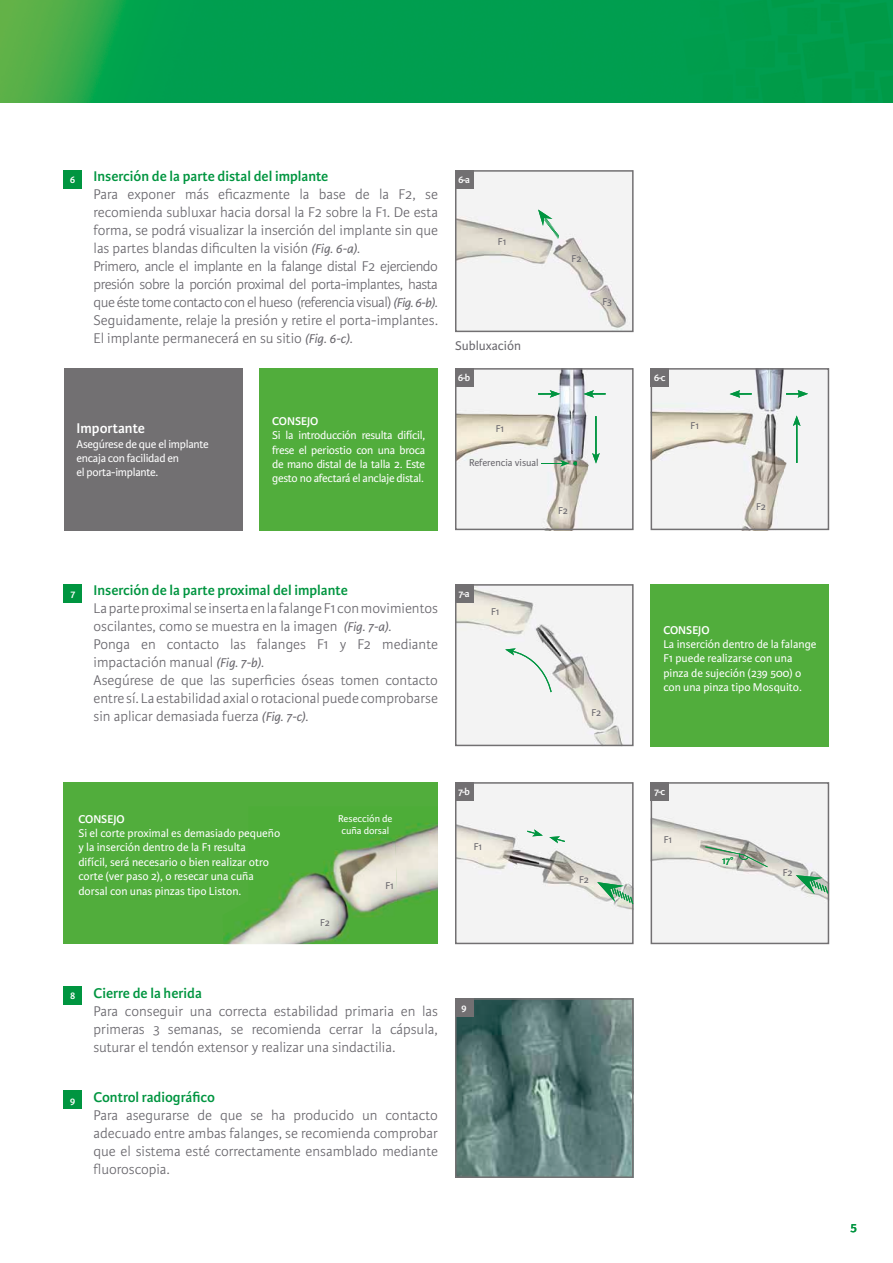
<style>
.page{position:relative;width:893px;height:1263px;background:#fff}
.page>*{position:absolute;margin:0;border:0;box-sizing:border-box;transform-origin:0 0}
.t1{font:300 15px/18px "Karmina Sans Basic";color:#68666c}
.t2{font:600 15px "Karmina Sans Basic";color:#009540}
.t3{font:600 15px "Karmina Sans Basic";color:#fff}
.t4{font:13.5px "Karmina Sans Basic";color:#68666c}
.t5{font:600 13.5px "Karmina Sans Basic";color:#009540}
.t6{font:12px/14.4px "Karmina Sans Basic";color:#fff}
.t7{font:12px/14.4px "Karmina Sans Basic";letter-spacing:-.02em;color:#fff}
.t8{font:600 12px "Karmina Sans Basic";color:#fff}
.t9{font:10.5px "Karmina Sans Basic";color:#68666c}
.t10{font:600 10.5px "Karmina Sans Basic";color:#fff}
.t11{font:10.5px/12.6px "Karmina Sans Basic";color:#fff;text-align:center}
.t12{font:10.5px "Karmina Sans Basic";color:#009540}
.s1{font-weight:400;font-style:italic;font-size:13.5px}
</style>
<div class="page">
<div style="left:64px;top:782px;width:374px;height:162px;background:#51ad3c"></div>
<img style="left:0;top:0;width:893px;height:102px">
<img style="left:223px;top:836px;width:171px;height:108px">
<img style="left:394px;top:823px;width:44px;height:81px">
<svg style="left:455px;top:998px;width:179px;height:180px;background:#5d7b78"></svg>
<div style="left:259px;top:368px;width:179px;height:162px;background:#51ad3c"></div>
<div style="left:64px;top:368px;width:178px;height:162px;background:#727072"></div>
<div style="left:64px;top:170px;width:18px;height:18px;background:#009540"></div>
<div style="left:64px;top:584px;width:18px;height:18px;background:#009540"></div>
<svg style="left:455px;top:368px;width:179px;height:162px"></svg>
<svg style="left:455px;top:170px;width:179px;height:162px"></svg>
<div style="left:455px;top:170px;width:18px;height:18px;background:#727072"></div>
<div style="left:455px;top:368px;width:18px;height:18px;background:#727072"></div>
<svg style="left:455px;top:782px;width:179px;height:162px"></svg>
<svg style="left:651px;top:782px;width:178px;height:162px"></svg>
<svg style="left:455px;top:584px;width:179px;height:162px"></svg>
<div style="left:651px;top:584px;width:178px;height:162px;background:#51ad3c"></div>
<div style="left:64px;top:986px;width:18px;height:18px;background:#009540"></div>
<div style="left:64px;top:1091px;width:18px;height:18px;background:#009540"></div>
<div style="left:455px;top:584px;width:18px;height:18px;background:#727072"></div>
<div style="left:455px;top:782px;width:18px;height:18px;background:#727072"></div>
<div style="left:455px;top:998px;width:18px;height:18px;background:#727072"></div>
<div style="left:651px;top:782px;width:18px;height:18px;background:#727072"></div>
<svg style="left:651px;top:368px;width:178px;height:162px"></svg>
<p class="t10" style="left:70px;top:174px;width:7px">6</p>
<p class="t2" style="left:94px;top:168px;width:236px">Inserción de la parte distal del implante</p>
<p class="t1" style="left:94px;top:186px;width:346px">Para exponer más eficazmente la base de la F2, se recomienda subluxar hacia dorsal la F2 sobre la F1. De esta forma, se podrá visualizar la inserción del implante sin que las partes blandas dificulten la visión <span class="s1">(Fig. 6-a).<br></span>Primero, ancle el implante en la falange distal F2 ejerciendo presión sobre la porción proximal del porta-implantes, hasta que éste tome contacto con el hueso (referencia visual) <span class="s1">(Fig. 6-b).<br></span>Seguidamente, relaje la presión y retire el porta-implantes.<br>El implante permanecerá en su sitio <span class="s1">(Fig. 6-c).</span></p>
<p class="t3" style="left:77px;top:420px;width:70px">Importante</p>
<p class="t7" style="left:77px;top:437px;width:134px">Asegúrese de que el implante encaja con facilidad en<br>el porta-implante.</p>
<p class="t8" style="left:272px;top:414px;width:48px">CONSEJO</p>
<p class="t6" style="left:272px;top:428px;width:155px;text-align:justify">Si la introducción resulta difícil, frese el periostio con una broca de mano distal de la talla 2. Este gesto no afectará el anclaje distal.</p>
<p class="t10" style="left:458px;top:174px;width:13px">6-a</p>
<p class="t9" style="left:498px;top:236px;width:10px">F1</p>
<p class="t4" style="left:455px;top:338px;width:67px">Subluxación</p>
<p class="t9" style="left:572px;top:252px;width:11px">F2</p>
<p class="t9" style="left:602px;top:296px;width:11px">F3</p>
<p class="t10" style="left:458px;top:372px;width:14px">6-b</p>
<p class="t10" style="left:654px;top:372px;width:13px">6-c</p>
<p class="t9" style="left:496px;top:422px;width:10px">F1</p>
<p class="t9" style="left:691px;top:420px;width:10px">F1</p>
<p class="t9" style="left:469px;top:457px;width:71px">Referencia visual</p>
<p class="t9" style="left:558px;top:504px;width:11px">F2</p>
<p class="t9" style="left:756px;top:501px;width:11px">F2</p>
<p class="t10" style="left:70px;top:588px;width:6px">7</p>
<p class="t2" style="left:94px;top:582px;width:256px">Inserción de la parte proximal del implante</p>
<p class="t1" style="left:94px;top:600px;width:346px">La parte proximal se inserta en la falange F1 con movimientos oscilantes, como se muestra en la imagen <span class="s1">(Fig. 7-a).<br></span>Ponga en contacto las falanges F1 y F2 mediante impactación manual <span class="s1">(Fig. 7-b).<br></span>Asegúrese de que las superficies óseas tomen contacto entre sí. La estabilidad axial o rotacional puede comprobarse sin aplicar demasiada fuerza <span class="s1">(Fig. 7-c).</span></p>
<p class="t10" style="left:458px;top:588px;width:13px">7-a</p>
<p class="t9" style="left:491px;top:606px;width:10px">F1</p>
<p class="t8" style="left:78px;top:812px;width:48px">CONSEJO</p>
<p class="t6" style="left:78px;top:826px;width:203px">Si el corte proximal es demasiado pequeño y la inserción dentro de la F1 resulta<br>difícil, será necesario o bien realizar otro corte (ver paso 2), o resecar una cuña dorsal con unas pinzas tipo Liston.</p>
<p class="t11" style="left:338px;top:812px;width:56px">Resección de cuña dorsal</p>
<p class="t9" style="left:320px;top:917px;width:11px">F2</p>
<p class="t9" style="left:385px;top:880px;width:10px">F1</p>
<p class="t10" style="left:458px;top:786px;width:13px">7-b</p>
<p class="t9" style="left:474px;top:840px;width:10px">F1</p>
<p class="t10" style="left:70px;top:990px;width:7px">8</p>
<p class="t10" style="left:70px;top:1094px;width:7px">9</p>
<p class="t2" style="left:94px;top:984px;width:110px">Cierre de la herida</p>
<p class="t1" style="left:94px;top:1002px;width:346px;text-align:justify">Para conseguir una correcta estabilidad primaria en las primeras 3 semanas, se recomienda cerrar la cápsula, suturar el tendón extensor y realizar una sindactilia.</p>
<p class="t2" style="left:94px;top:1089px;width:123px">Control radiográfico</p>
<p class="t1" style="left:94px;top:1106px;width:346px;text-align:justify">Para asegurarse de que se ha producido un contacto adecuado entre ambas falanges, se recomienda comprobar que el sistema esté correctamente ensamblado mediante fluoroscopia.</p>
<p class="t10" style="left:461px;top:1002px;width:7px">9</p>
<p class="t9" style="left:591px;top:707px;width:11px">F2</p>
<p class="t9" style="left:579px;top:874px;width:11px">F2</p>
<p class="t8" style="left:663px;top:623px;width:48px">CONSEJO</p>
<p class="t6" style="left:663px;top:637px;width:155px">La inserción dentro de la falange<br>F1 puede realizarse con una pinza de sujeción (239 500) o con una pinza tipo Mosquito.</p>
<p class="t10" style="left:654px;top:786px;width:13px">7-c</p>
<p class="t9" style="left:664px;top:834px;width:10px">F1</p>
<p class="t12" style="left:722px;top:855px;width:13px">17°</p>
<p class="t9" style="left:783px;top:866px;width:11px">F2</p>
<p class="t5" style="left:850px;top:1218px;width:8px">5</p>
</div>
